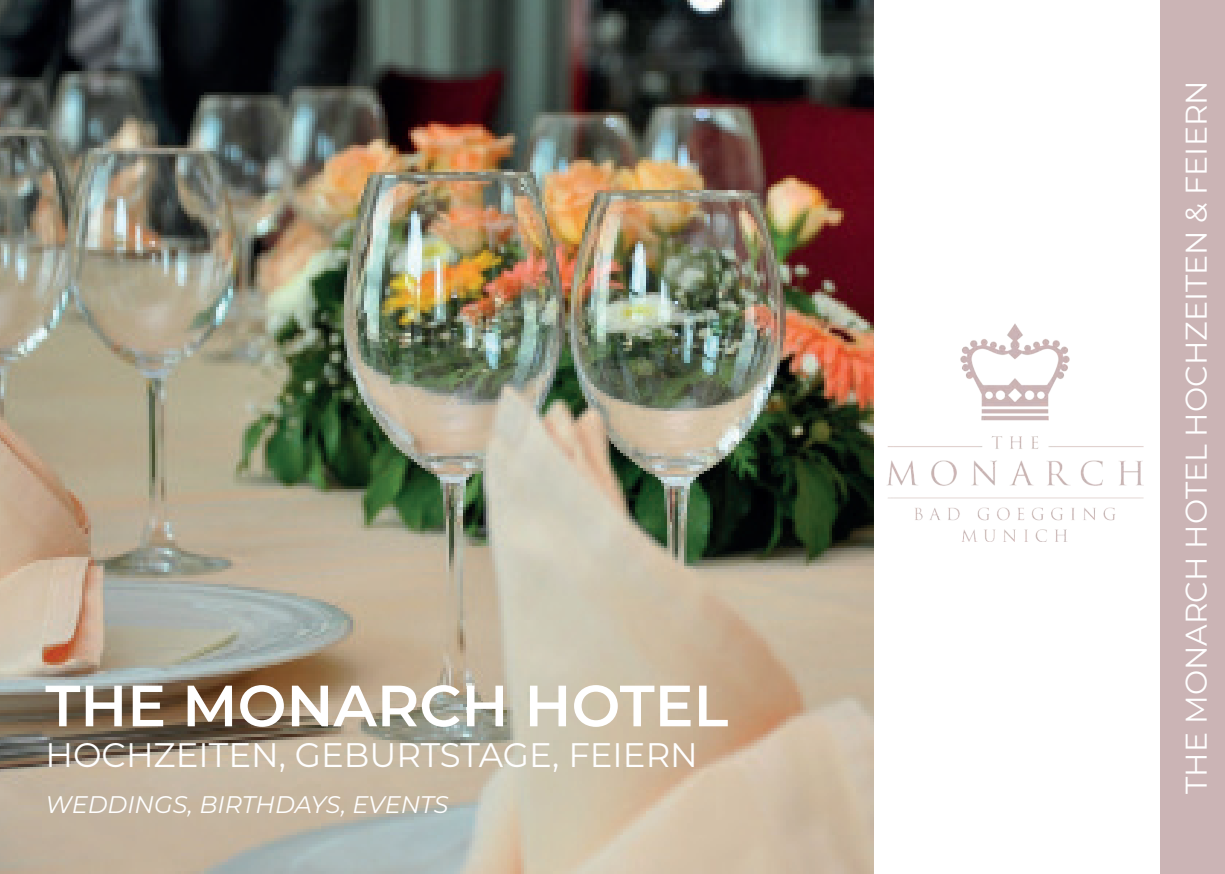
<style>
.page{position:relative;width:1225px;height:874px;background:#fff}
.page>*{position:absolute;margin:0;border:0;box-sizing:border-box;transform-origin:0 0}
.t1{font:600 58px "Montserrat";color:#fff}
.t2{font:34px "Montserrat";color:#fff}
.t3{font:30px "Montserrat";color:#fff}
.t4{font:italic 24px "Montserrat";color:#fff}
</style>
<div class="page">
<img style="left:0;top:0;width:873px;height:873px">
<div style="left:1160px;top:0;width:65px;height:873px;background:#cbb4b5"></div>
<img style="left:887px;top:323px;width:256px;height:218px">
<h1 class="t1" style="left:45px;top:664px;width:684px">THE MONARCH HOTEL</h1>
<p class="t2" style="left:45px;top:731px;width:654px">HOCHZEITEN, GEBURTSTAGE, FEIERN</p>
<p class="t4" style="left:45px;top:787px;width:405px">WEDDINGS, BIRTHDAYS, EVENTS</p>
<p class="t3" style="left:1175px;top:793px;width:714px;rotate:-90deg">THE MONARCH HOTEL HOCHZEITEN &amp; FEIERN</p>
</div>
